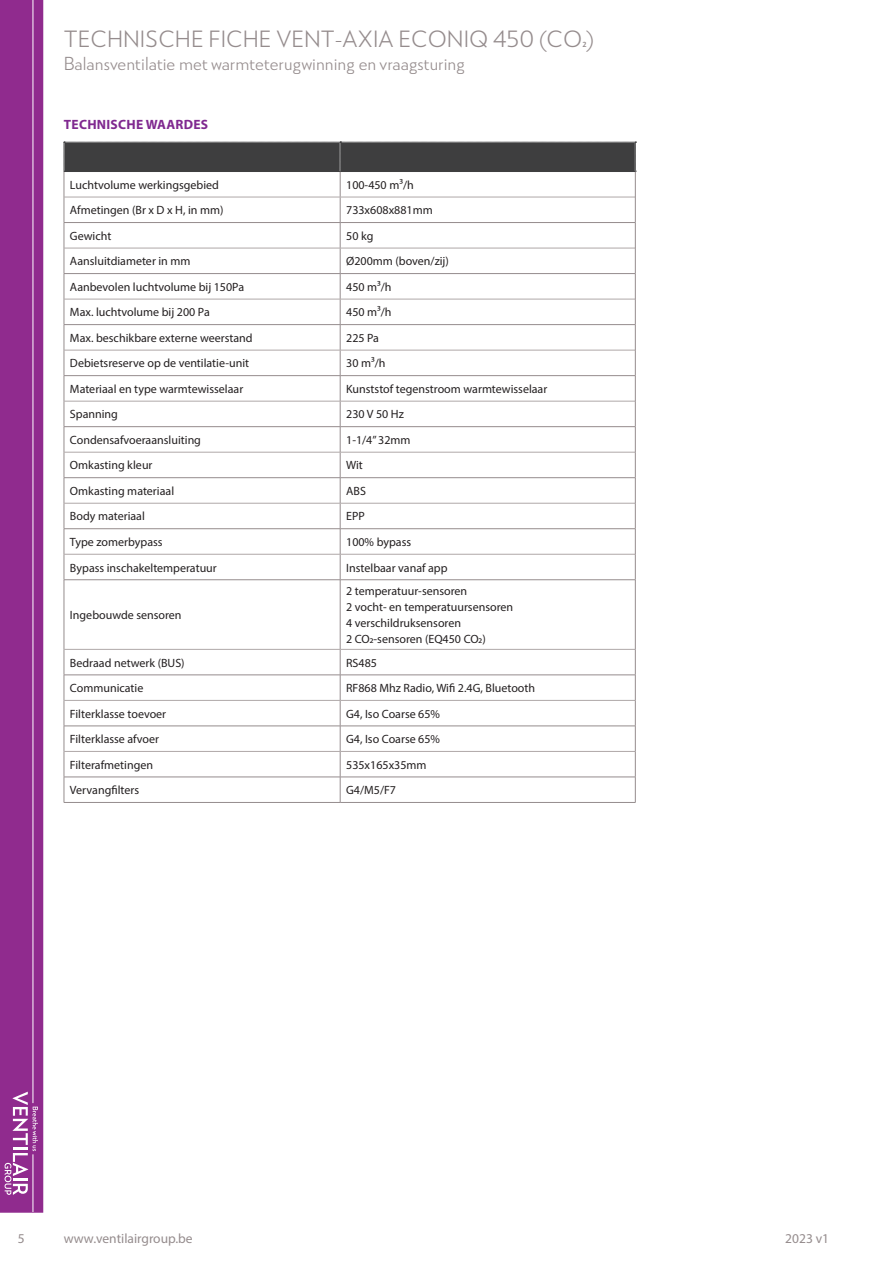
<style>
.page{position:relative;width:893px;height:1263px;background:#fff}
.page>*{position:absolute;margin:0;border:0;box-sizing:border-box;transform-origin:0 0}
.t1{font:22.5px "RNS Miles";color:#958c8d}
.t2{font:18px "RNS Miles";color:#958c8d}
.t3{font:13.5px "Myriad Pro";color:#958c8d}
.artgr_omschrijving_h{font:700 13.5px "Myriad Pro";letter-spacing:.02em;color:#802990}
.cell_h_l{font:12px "Myriad Pro";color:#231f20}
.cell_h_c{font:12px "Myriad Pro";color:#231f20}
</style>
<div class="page">
<div style="left:0;top:0;width:44px;height:1213px;background:#902b8e"></div>
<svg style="left:5px;top:1091px;width:33px;height:104px;background:#a85aa7"></svg>
<hr style="left:33px;top:0;width:1px;height:1103px;background:#fff">
<hr style="left:33px;top:1154px;width:1px;height:58px;background:#fff">
<hr style="left:64px;top:579px;width:276px;height:1px;background:#958c8d">
<hr style="left:64px;top:580px;width:1px;height:69px;background:#958c8d">
<hr style="left:340px;top:579px;width:295px;height:1px;background:#958c8d">
<hr style="left:340px;top:580px;width:1px;height:69px;background:#958c8d">
<hr style="left:64px;top:675px;width:276px;height:1px;background:#958c8d">
<hr style="left:340px;top:675px;width:295px;height:1px;background:#958c8d">
<hr style="left:64px;top:726px;width:276px;height:1px;background:#958c8d">
<hr style="left:340px;top:726px;width:295px;height:1px;background:#958c8d">
<hr style="left:64px;top:777px;width:276px;height:1px;background:#958c8d">
<svg style="left:64px;top:650px;width:1px;height:152px"></svg>
<hr style="left:340px;top:777px;width:295px;height:1px;background:#958c8d">
<svg style="left:340px;top:650px;width:1px;height:152px"></svg>
<hr style="left:64px;top:802px;width:276px;height:1px;background:#958c8d">
<hr style="left:340px;top:802px;width:295px;height:1px;background:#958c8d">
<hr style="left:64px;top:649px;width:276px;height:1px;background:#afa8a8">
<hr style="left:340px;top:649px;width:295px;height:1px;background:#afa8a8">
<hr style="left:64px;top:700px;width:276px;height:1px;background:#afa8a8">
<hr style="left:340px;top:700px;width:295px;height:1px;background:#afa8a8">
<hr style="left:64px;top:751px;width:276px;height:1px;background:#afa8a8">
<hr style="left:340px;top:751px;width:295px;height:1px;background:#afa8a8">
<svg style="left:64px;top:142px;width:572px;height:437px"></svg>
<hr style="left:635px;top:580px;width:1px;height:69px;background:#958c8d">
<svg style="left:635px;top:649px;width:1px;height:153px"></svg>
<h1 class="t1" style="left:64px;top:25px;width:532px">TECHNISCHE FICHE VENT-AXIA ECONIQ 450 (CO2)</h1>
<h2 class="t2" style="left:64px;top:52px;width:402px">Balansventilatie met warmteterugwinning en vraagsturing</h2>
<p class="artgr_omschrijving_h" style="left:64px;top:116px;width:146px">TECHNISCHE WAARDES</p>
<p class="cell_h_l" style="left:70px;top:177px;width:151px">Luchtvolume werkingsgebied</p>
<p class="cell_h_c" style="left:346px;top:177px;width:69px">100-450 m³/h</p>
<p class="cell_h_l" style="left:70px;top:203px;width:155px">Afmetingen (Br x D x H, in mm)</p>
<p class="cell_h_c" style="left:346px;top:203px;width:88px">733x608x881mm</p>
<p class="cell_h_l" style="left:70px;top:228px;width:43px">Gewicht</p>
<p class="cell_h_c" style="left:346px;top:228px;width:29px">50 kg</p>
<p class="cell_h_l" style="left:70px;top:254px;width:122px">Aansluitdiameter in mm</p>
<p class="cell_h_c" style="left:346px;top:254px;width:104px">Ø200mm (boven/zij)</p>
<p class="cell_h_l" style="left:70px;top:279px;width:176px">Aanbevolen luchtvolume bij 150Pa</p>
<p class="cell_h_c" style="left:346px;top:279px;width:47px">450 m³/h</p>
<p class="cell_h_l" style="left:70px;top:305px;width:141px">Max. luchtvolume bij 200 Pa</p>
<p class="cell_h_c" style="left:346px;top:305px;width:47px">450 m³/h</p>
<p class="cell_h_l" style="left:70px;top:330px;width:184px">Max. beschikbare externe weerstand</p>
<p class="cell_h_c" style="left:346px;top:330px;width:34px">225 Pa</p>
<p class="cell_h_l" style="left:70px;top:356px;width:181px">Debietsreserve op de ventilatie-unit</p>
<p class="cell_h_c" style="left:346px;top:356px;width:41px">30 m³/h</p>
<p class="cell_h_l" style="left:70px;top:381px;width:175px">Materiaal en type warmtewisselaar</p>
<p class="cell_h_c" style="left:346px;top:381px;width:203px">Kunststof tegenstroom warmtewisselaar</p>
<p class="cell_h_l" style="left:70px;top:407px;width:50px">Spanning</p>
<p class="cell_h_c" style="left:346px;top:407px;width:59px">230 V 50 Hz</p>
<p class="cell_h_l" style="left:70px;top:432px;width:133px">Condensafvoeraansluiting</p>
<p class="cell_h_c" style="left:346px;top:432px;width:66px">1-1/4” 32mm</p>
<p class="cell_h_l" style="left:70px;top:458px;width:84px">Omkasting kleur</p>
<p class="cell_h_c" style="left:346px;top:458px;width:18px">Wit</p>
<p class="cell_h_l" style="left:70px;top:483px;width:106px">Omkasting materiaal</p>
<p class="cell_h_c" style="left:346px;top:483px;width:21px">ABS</p>
<p class="cell_h_l" style="left:70px;top:509px;width:76px">Body materiaal</p>
<p class="cell_h_c" style="left:346px;top:509px;width:20px">EPP</p>
<p class="cell_h_l" style="left:70px;top:534px;width:94px">Type zomerbypass</p>
<p class="cell_h_c" style="left:346px;top:534px;width:67px">100% bypass</p>
<p class="cell_h_l" style="left:70px;top:560px;width:148px">Bypass inschakeltemperatuur</p>
<p class="cell_h_c" style="left:346px;top:560px;width:103px">Instelbaar vanaf app</p>
<p class="cell_h_l" style="left:70px;top:608px;width:113px">Ingebouwde sensoren</p>
<p class="cell_h_c" style="left:346px;top:583px;width:123px">2 temperatuur-sensoren</p>
<p class="cell_h_c" style="left:346px;top:599px;width:169px">2 vocht- en temperatuursensoren</p>
<p class="cell_h_c" style="left:346px;top:616px;width:116px">4 verschildruksensoren</p>
<p class="cell_h_c" style="left:346px;top:632px;width:141px">2 CO2-sensoren (EQ450 CO2)</p>
<p class="cell_h_l" style="left:70px;top:655px;width:116px">Bedraad netwerk (BUS)</p>
<p class="cell_h_c" style="left:346px;top:655px;width:32px">RS485</p>
<p class="cell_h_l" style="left:70px;top:681px;width:75px">Communicatie</p>
<p class="cell_h_c" style="left:346px;top:681px;width:190px">RF868 Mhz Radio, Wifi 2.4G, Bluetooth</p>
<p class="cell_h_l" style="left:70px;top:706px;width:98px">Filterklasse toevoer</p>
<p class="cell_h_c" style="left:346px;top:706px;width:95px">G4, Iso Coarse 65%</p>
<p class="cell_h_l" style="left:70px;top:732px;width:91px">Filterklasse afvoer</p>
<p class="cell_h_c" style="left:346px;top:732px;width:95px">G4, Iso Coarse 65%</p>
<p class="cell_h_l" style="left:70px;top:757px;width:85px">Filterafmetingen</p>
<p class="cell_h_c" style="left:346px;top:757px;width:82px">535x165x35mm</p>
<p class="cell_h_l" style="left:70px;top:783px;width:71px">Vervangfilters</p>
<p class="cell_h_c" style="left:346px;top:783px;width:51px">G4/M5/F7</p>
<p class="t3" style="left:18px;top:1230px;width:8px">5</p>
<p class="t3" style="left:64px;top:1230px;width:130px">www.ventilairgroup.be</p>
<p class="t3" style="left:785px;top:1230px;width:45px">2023 v1</p>
</div>
